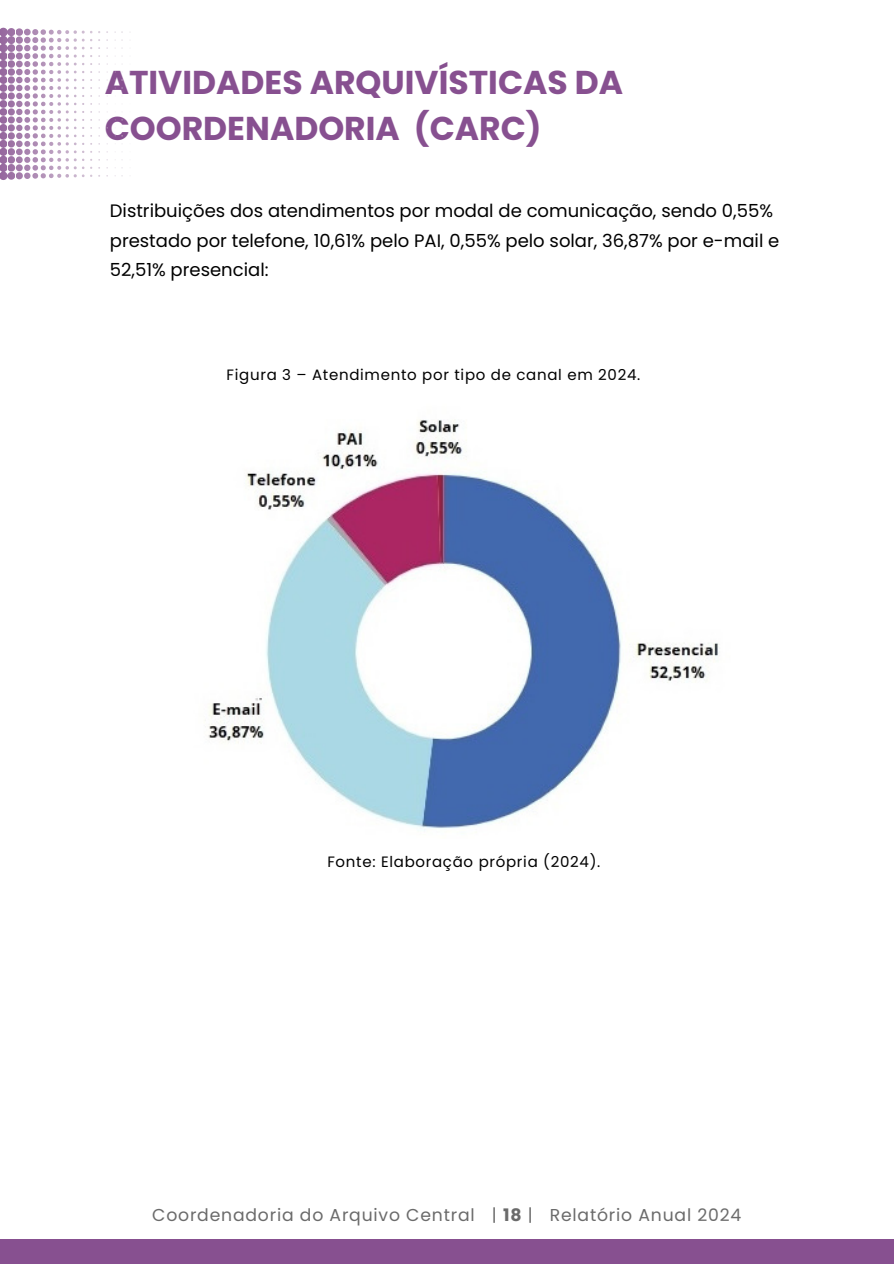
<style>
.page{position:relative;width:894px;height:1264px;background:#fff}
.page>*{position:absolute;margin:0;border:0;box-sizing:border-box;transform-origin:0 0}
.t1{font:700 33px/46.2px "Poppins";color:#875090}
.t2{font:18px/29.2px "Poppins";color:#000}
.t3{font:17.25px "Poppins";letter-spacing:.045em;color:#6b6b6b}
.t4{font:15px "Poppins";letter-spacing:.045em;color:#000}
.s1{font-weight:700}
</style>
<div class="page">
<div style="left:0;top:1238px;width:893px;height:25px;background:#875090"></div>
<svg style="left:0;top:27px;width:123px;height:153px"></svg>
<img style="left:208px;top:420px;width:511px;height:411px">
<h1 class="t1" style="left:105px;top:59px;width:520px">ATIVIDADES ARQUIVÍSTICAS DA<br>COORDENADORIA (CARC)</h1>
<p class="t2" style="left:110px;top:196px;width:671px">Distribuições dos atendimentos por modal de comunicação, sendo 0,55% prestado por telefone, 10,61% pelo PAI, 0,55% pelo solar, 36,87% por e-mail e<br>52,51% presencial:</p>
<p class="t4" style="left:226px;top:364px;width:415px">Figura 3 – Atendimento por tipo de canal em 2024.</p>
<p class="t4" style="left:327px;top:851px;width:274px">Fonte: Elaboração própria (2024).</p>
<p class="t3" style="left:152px;top:1202px;width:590px">Coordenadoria do Arquivo Central | <span class="s1">18</span> | Relatório Anual 2024</p>
</div>
